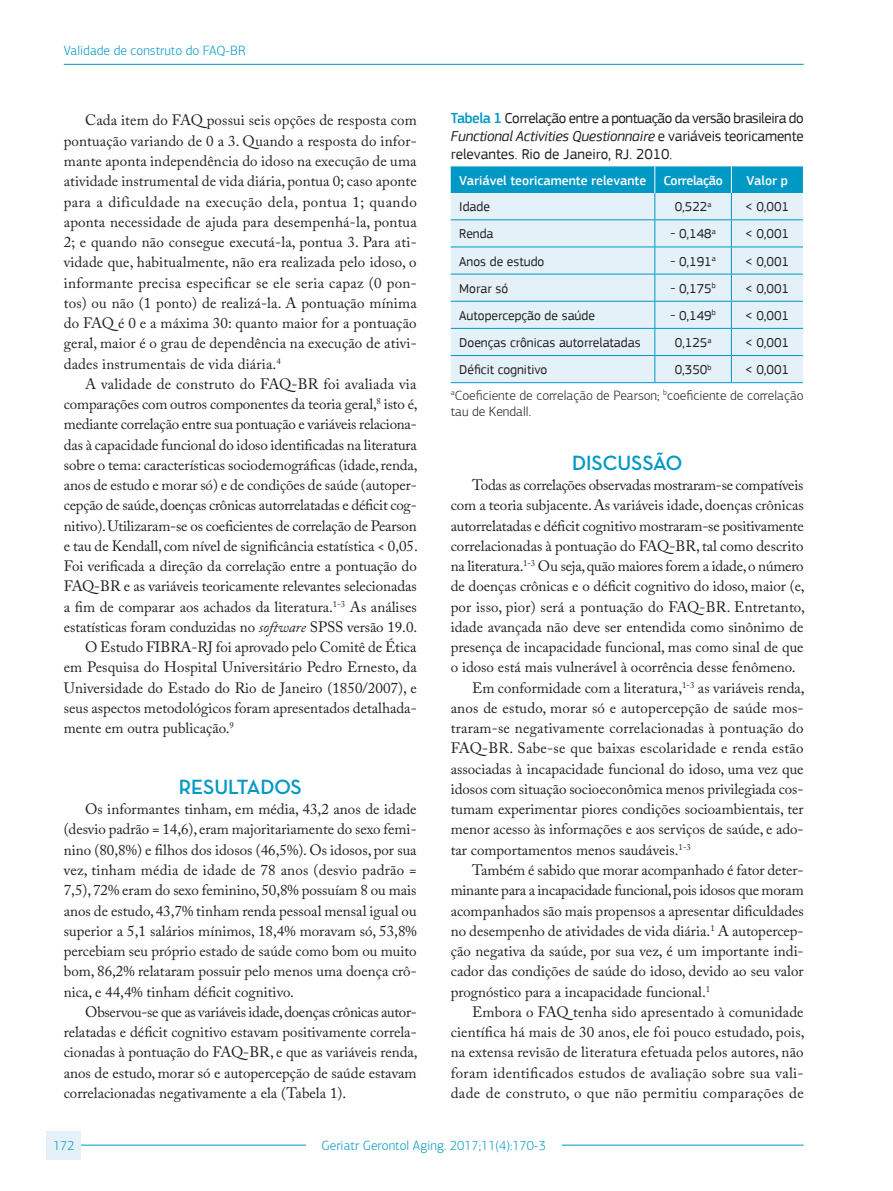
<style>
.page{position:relative;width:893px;height:1191px;background:#fff}
.page>*{position:absolute;margin:0;border:0;box-sizing:border-box;transform-origin:0 0}
.zp_Sub_1{font:700 21px "Neutra Disp";color:#0098c5}
.zp_Texto{font:15px/20.2px "Adobe Caslon Pro";color:#231f20;text-align:justify}
.zp_Tit_Tabelas_Figur{font:15px/18px "PF Square Sans Pro";color:#231f20;text-align:justify}
.zp_Tab_texto{font:13.5px "PF Square Sans Pro";color:#231f20}
.zp_Legenda{font:300 13.5px/16.2px "PF Agora Sans Pro";color:#231f20}
.zp_Cabeçalho{font:300 13.5px "PF Agora Sans Pro";color:#0098c5}
.zp_Tab_primeira_linh{font:500 13.5px "PF Square Sans Pro";color:#fff}
.zp_Tab_primeira_linh-2{font:500 13.5px "PF Square Sans Pro";letter-spacing:-.025em;color:#fff}
.s1{font-style:italic}
.s2{font-weight:500;color:#0098c5}
</style>
<div class="page">
<hr style="left:64px;top:64px;width:740px;height:1px;background:#0098c5">
<hr style="left:64px;top:1144px;width:740px;height:1px;background:#0098c5">
<div style="left:306px;top:1133px;width:255px;height:23px;background:#fff"></div>
<div style="left:47px;top:1130px;width:34px;height:29px;background:#e4f1f8"></div>
<svg style="left:451px;top:166px;width:352px;height:216px;background:#c4e4f0"></svg>
<hr style="left:451px;top:219px;width:204px;height:1px;background:#0098c5">
<hr style="left:655px;top:219px;width:76px;height:1px;background:#0098c5">
<hr style="left:731px;top:219px;width:72px;height:1px;background:#0098c5">
<hr style="left:451px;top:246px;width:204px;height:1px;background:#0098c5">
<hr style="left:655px;top:246px;width:76px;height:1px;background:#0098c5">
<hr style="left:731px;top:246px;width:72px;height:1px;background:#0098c5">
<hr style="left:451px;top:274px;width:204px;height:1px;background:#0098c5">
<hr style="left:655px;top:274px;width:76px;height:1px;background:#0098c5">
<hr style="left:731px;top:274px;width:72px;height:1px;background:#0098c5">
<hr style="left:451px;top:301px;width:204px;height:1px;background:#0098c5">
<hr style="left:655px;top:301px;width:76px;height:1px;background:#0098c5">
<hr style="left:731px;top:301px;width:72px;height:1px;background:#0098c5">
<hr style="left:451px;top:328px;width:204px;height:1px;background:#0098c5">
<hr style="left:655px;top:328px;width:76px;height:1px;background:#0098c5">
<hr style="left:731px;top:328px;width:72px;height:1px;background:#0098c5">
<hr style="left:451px;top:355px;width:204px;height:1px;background:#0098c5">
<hr style="left:655px;top:355px;width:76px;height:1px;background:#0098c5">
<hr style="left:731px;top:355px;width:72px;height:1px;background:#0098c5">
<hr style="left:451px;top:382px;width:204px;height:1px;background:#0098c5">
<hr style="left:655px;top:382px;width:76px;height:1px;background:#0098c5">
<hr style="left:731px;top:382px;width:72px;height:1px;background:#0098c5">
<p class="zp_Cabeçalho" style="left:64px;top:42px;width:184px">Validade de construto do FAQ-BR</p>
<p class="zp_Texto" style="left:64px;top:110px;width:355px;text-indent:21px">Cada item do FAQ possui seis opções de resposta com pontuação variando de 0 a 3. Quando a resposta do infor&shy;mante aponta independência do idoso na execução de uma atividade instrumental de vida diária, pontua 0; caso aponte para a dificuldade na execução dela, pontua 1; quando aponta necessidade de ajuda para desempenhá-la, pontua 2; e quando não consegue executá-la, pontua 3. Para ati&shy;vidade que, habitualmente, não era realizada pelo idoso, o informante precisa especificar se ele seria capaz (0 pon&shy;tos) ou não (1 ponto) de realizá-la. A pontuação mínima do FAQ é 0 e a máxima 30: quanto maior for a pontuação geral, maior é o grau de dependência na execução de ativi&shy;dades instrumentais de vida diária.<sup>4</sup></p>
<p class="zp_Texto" style="left:64px;top:373px;width:356px;text-indent:21px">A validade de construto do FAQ-BR foi avaliada via comparações com outros componentes da teoria geral,<sup>8</sup> isto é, mediante correlação entre sua pontuação e variáveis relaciona&shy;das à capacidade funcional do idoso identificadas na literatura sobre o tema: características sociodemográficas (idade, renda, anos de estudo e morar só) e de condições de saúde (autoper&shy;cepção de saúde, doenças crônicas autorrelatadas e déficit cog&shy;nitivo). Utilizaram-se os coeficientes de correlação de Pearson e tau de Kendall, com nível de significância estatística &lt; 0,05.<br>Foi verificada a direção da correlação entre a pontuação do FAQ-BR e as variáveis teoricamente relevantes selecionadas a fim de comparar aos achados da literatura.<sup>1-3</sup> As análises estatísticas foram conduzidas no <span class="s1">software</span> SPSS versão 19.0.</p>
<p class="zp_Texto" style="left:64px;top:637px;width:355px;text-indent:21px">O Estudo FIBRA-RJ foi aprovado pelo Comitê de Ética em Pesquisa do Hospital Universitário Pedro Ernesto, da Universidade do Estado do Rio de Janeiro (1850/2007), e seus aspectos metodológicos foram apresentados detalhada&shy;mente em outra publicação.<sup>9</sup></p>
<p class="zp_Sub_1" style="left:179px;top:775px;width:124px">RESULTADOS</p>
<p class="zp_Texto" style="left:64px;top:799px;width:354px;text-indent:21px">Os informantes tinham, em média, 43,2 anos de idade (desvio padrão = 14,6), eram majoritariamente do sexo femi&shy;nino (80,8%) e filhos dos idosos (46,5%). Os idosos, por sua vez, tinham média de idade de 78 anos (desvio padrão = 7,5), 72% eram do sexo feminino, 50,8% possuíam 8 ou mais anos de estudo, 43,7% tinham renda pessoal mensal igual ou superior a 5,1 salários mínimos, 18,4% moravam só, 53,8% percebiam seu próprio estado de saúde como bom ou muito bom, 86,2% relataram possuir pelo menos uma doença crô&shy;nica, e 44,4% tinham déficit cognitivo.</p>
<p class="zp_Texto" style="left:64px;top:1001px;width:355px;text-indent:21px">Observou-se que as variáveis idade, doenças crônicas autor&shy;relatadas e déficit cognitivo estavam positivamente correla&shy;cionadas à pontuação do FAQ-BR, e que as variáveis renda, anos de estudo, morar só e autopercepção de saúde estavam correlacionadas negativamente a ela (Tabela 1).</p>
<p class="zp_Tit_Tabelas_Figur" style="left:451px;top:109px;width:354px"><span class="s2">Tabela 1</span> Correlação entre a pontuação da versão brasileira do <span class="s1">Functional Activities Questionnaire</span> e variáveis teoricamente relevantes. Rio de Janeiro, RJ. 2010.</p>
<p class="zp_Tab_primeira_linh" style="left:459px;top:172px;width:189px">Variável teoricamente relevante</p>
<p class="zp_Tab_primeira_linh-2" style="left:663px;top:172px;width:61px">Correlação</p>
<p class="zp_Tab_primeira_linh" style="left:746px;top:172px;width:43px">Valor p</p>
<p class="zp_Tab_texto" style="left:459px;top:199px;width:32px">Idade</p>
<p class="zp_Tab_texto" style="left:675px;top:199px;width:38px">0,522<sup>a</sup></p>
<p class="zp_Tab_texto" style="left:745px;top:199px;width:45px">&lt; 0,001</p>
<p class="zp_Tab_texto" style="left:459px;top:226px;width:36px">Renda</p>
<p class="zp_Tab_texto" style="left:670px;top:226px;width:47px">- 0,148<sup>a</sup></p>
<p class="zp_Tab_texto" style="left:745px;top:226px;width:45px">&lt; 0,001</p>
<p class="zp_Tab_texto" style="left:459px;top:253px;width:87px">Anos de estudo</p>
<p class="zp_Tab_texto" style="left:670px;top:253px;width:47px">- 0,191<sup>a</sup></p>
<p class="zp_Tab_texto" style="left:745px;top:253px;width:45px">&lt; 0,001</p>
<p class="zp_Tab_texto" style="left:459px;top:280px;width:50px">Morar só</p>
<p class="zp_Tab_texto" style="left:670px;top:280px;width:47px">- 0,175<sup>b</sup></p>
<p class="zp_Tab_texto" style="left:745px;top:280px;width:45px">&lt; 0,001</p>
<p class="zp_Tab_texto" style="left:459px;top:307px;width:137px">Autopercepção de saúde</p>
<p class="zp_Tab_texto" style="left:670px;top:307px;width:47px">- 0,149<sup>b</sup></p>
<p class="zp_Tab_texto" style="left:745px;top:307px;width:45px">&lt; 0,001</p>
<p class="zp_Tab_texto" style="left:459px;top:335px;width:183px">Doenças crônicas autorrelatadas</p>
<p class="zp_Tab_texto" style="left:675px;top:335px;width:38px">0,125<sup>a</sup></p>
<p class="zp_Tab_texto" style="left:745px;top:335px;width:45px">&lt; 0,001</p>
<p class="zp_Tab_texto" style="left:459px;top:362px;width:90px">Déficit cognitivo</p>
<p class="zp_Tab_texto" style="left:675px;top:362px;width:38px">0,350<sup>b</sup></p>
<p class="zp_Tab_texto" style="left:745px;top:362px;width:45px">&lt; 0,001</p>
<p class="zp_Legenda" style="left:451px;top:387px;width:354px"><sup>a</sup>Coeficiente de correlação de Pearson; <sup>b</sup>coeficiente de correlação tau de Kendall.</p>
<p class="zp_Sub_1" style="left:572px;top:451px;width:112px">DISCUSSÃO</p>
<p class="zp_Texto" style="left:451px;top:475px;width:356px;text-indent:21px">Todas as correlações observadas mostraram-se compatíveis com a teoria subjacente. As variáveis idade, doenças crônicas autorrelatadas e déficit cognitivo mostraram-se positivamente correlacionadas à pontuação do FAQ-BR, tal como descrito na literatura.<sup>1-3</sup> Ou seja, quão maiores forem a idade, o número de doenças crônicas e o déficit cognitivo do idoso, maior (e, por isso, pior) será a pontuação do FAQ-BR. Entretanto, idade avançada não deve ser entendida como sinônimo de presença de incapacidade funcional, mas como sinal de que o idoso está mais vulnerável à ocorrência desse fenômeno.</p>
<p class="zp_Texto" style="left:451px;top:677px;width:355px;text-indent:21px">Em conformidade com a literatura,<sup>1-3</sup> as variáveis renda, anos de estudo, morar só e autopercepção de saúde mos&shy;traram-se negativamente correlacionadas à pontuação do FAQ-BR. Sabe-se que baixas escolaridade e renda estão associadas à incapacidade funcional do idoso, uma vez que idosos com situação socioeconômica menos privilegiada cos&shy;tumam experimentar piores condições socioambientais, ter menor acesso às informações e aos serviços de saúde, e ado&shy;tar comportamentos menos saudáveis.<sup>1-3</sup></p>
<p class="zp_Texto" style="left:451px;top:859px;width:355px;text-indent:21px">Também é sabido que morar acompanhado é fator deter&shy;minante para a incapacidade funcional, pois idosos que moram acompanhados são mais propensos a apresentar dificuldades no desempenho de atividades de vida diária.<sup>1</sup> A autopercep&shy;ção negativa da saúde, por sua vez, é um importante indi&shy;cador das condições de saúde do idoso, devido ao seu valor prognóstico para a incapacidade funcional.<sup>1</sup></p>
<p class="zp_Texto" style="left:451px;top:1001px;width:356px;text-indent:21px">Embora o FAQ tenha sido apresentado à comunidade científica há mais de 30 anos, ele foi pouco estudado, pois, na extensa revisão de literatura efetuada pelos autores, não foram identificados estudos de avaliação sobre sua vali&shy;dade de construto, o que não permitiu comparações de</p>
<p class="zp_Cabeçalho" style="left:53px;top:1137px;width:23px">172</p>
<p class="zp_Cabeçalho" style="left:322px;top:1137px;width:226px">Geriatr Gerontol Aging. 2017;11(4):170-3</p>
</div>
